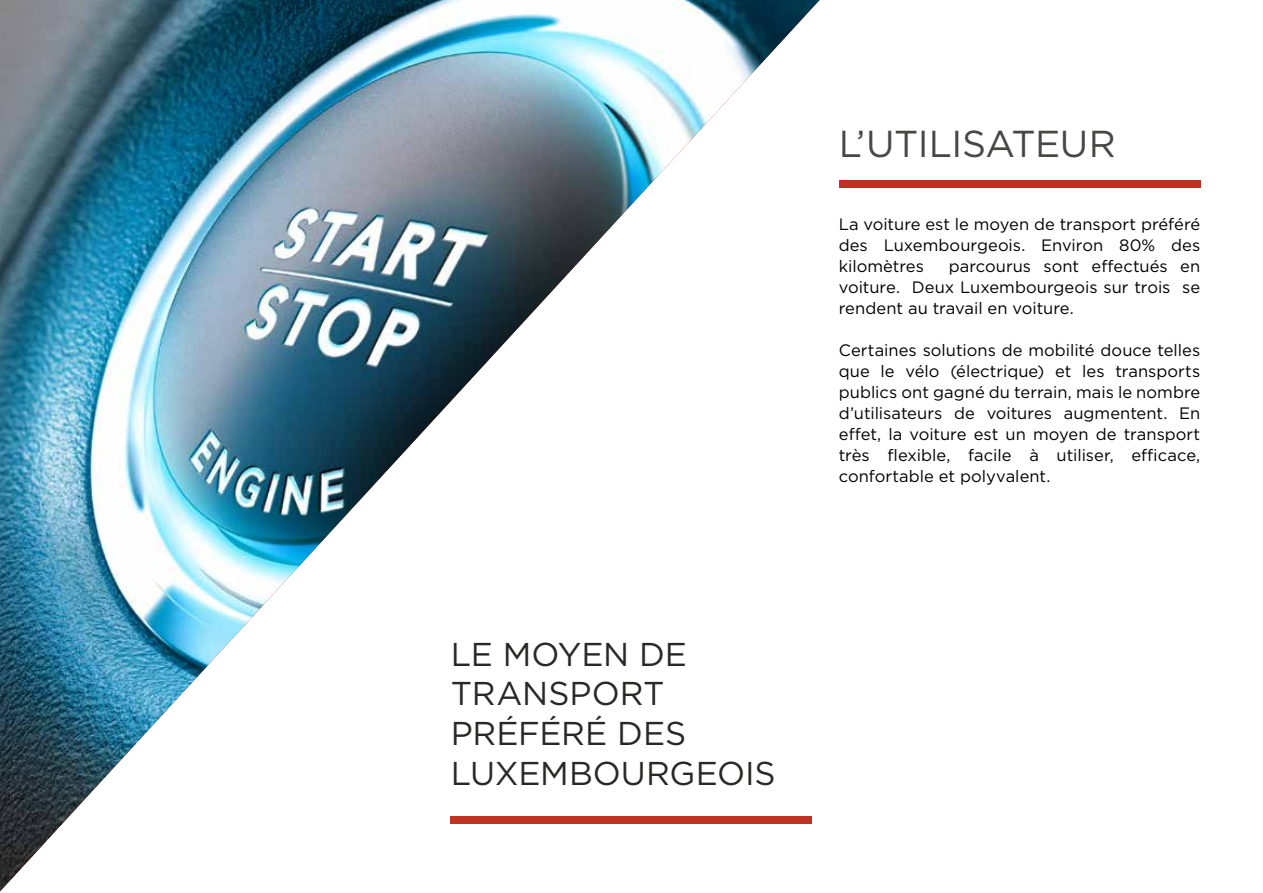
<style>
.page{position:relative;width:1263px;height:893px;background:#fff}
.page>*{position:absolute;margin:0;border:0;box-sizing:border-box;transform-origin:0 0}
.t1{font:37.5px "Gotham";letter-spacing:-.015em;color:#474746}
.t2{font:33px/39.6px "Gotham";letter-spacing:-.005em;color:#282827}
.t3{font:16.5px/21px "Gotham";color:#000;text-align:justify}
</style>
<div class="page">
<img style="left:0;top:0;width:820px;height:891px">
<div style="left:451px;top:816px;width:361px;height:7px;background:#c03224"></div>
<div style="left:839px;top:181px;width:361px;height:7px;background:#c03224"></div>
<h2 class="t2" style="left:451px;top:634px;width:326px">LE MOYEN DE<br>TRANSPORT<br>PRÉFÉRÉ DES<br>LUXEMBOURGEOIS</h2>
<h1 class="t1" style="left:839px;top:120px;width:278px">L’UTILISATEUR</h1>
<p class="t3" style="left:839px;top:214px;width:363px">La voiture est le moyen de transport préféré des Luxembourgeois. Environ 80% des kilomètres</p>
<p class="t3" style="left:839px;top:256px;width:363px;text-indent:110px">parcourus sont effectués en voiture. Deux Luxembourgeois sur trois se rendent au travail en voiture.</p>
<p class="t3" style="left:839px;top:339px;width:363px">Certaines solutions de mobilité douce telles que le vélo (électrique) et les transports publics ont gagné du terrain, mais le nombre d’utilisateurs de voitures augmentent. En effet, la voiture est un moyen de transport très flexible, facile à utiliser, efficace, confortable et polyvalent.</p>
</div>
